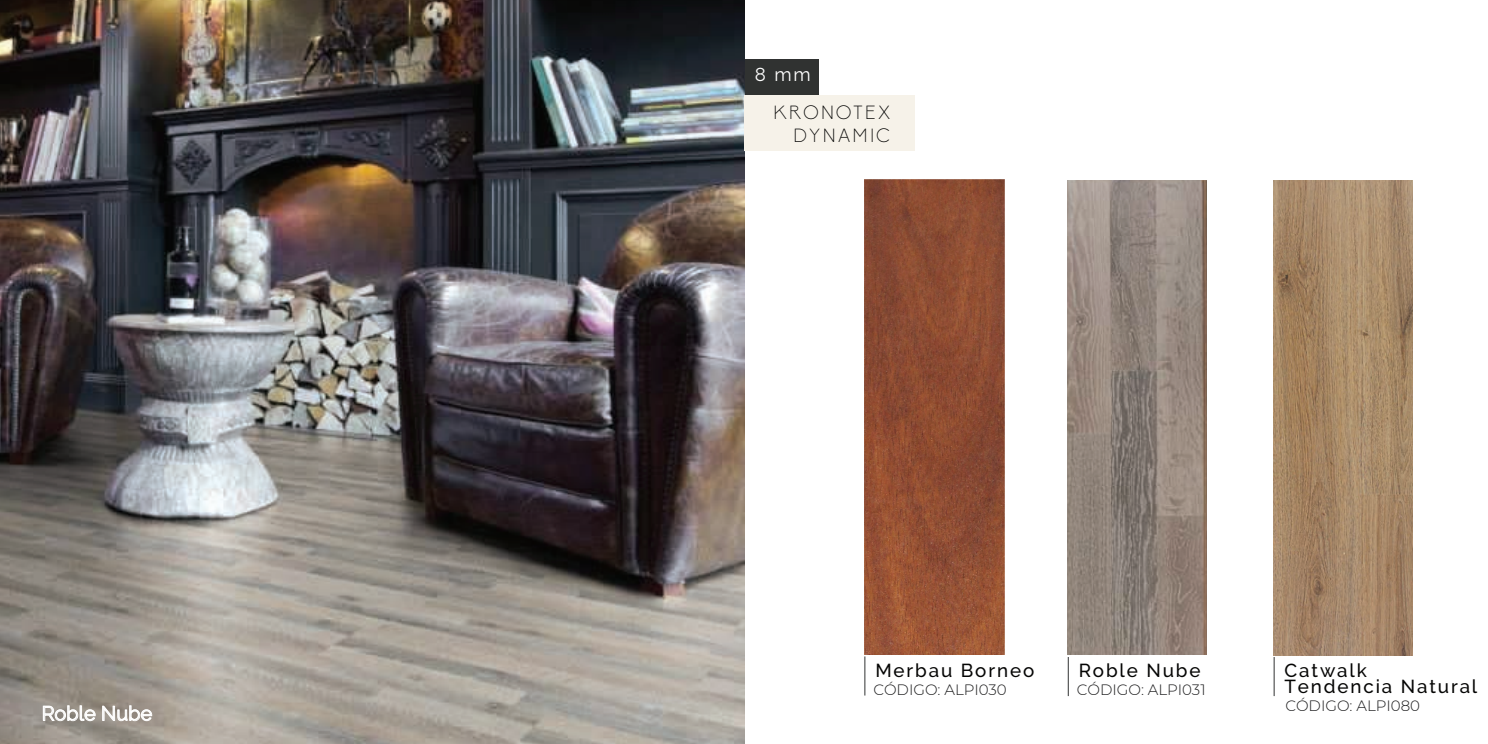
<style>
.page{position:relative;width:1488px;height:744px;background:#fff}
.page>*{position:absolute;margin:0;border:0;box-sizing:border-box;transform-origin:0 0}
.t1{font:20px "Raleway";color:#fdfefe}
.t2{font:500 18.75px/16.2px "Raleway";letter-spacing:.1em;color:#050504}
.t3{font:300 18.75px/22.5px "Biko";letter-spacing:.1em;color:#050504;text-align:right}
.t4{font:18.75px "Raleway";color:#fff}
.t5{font:300 15px "Montserrat";color:#1b1b1c}
</style>
<div class="page">
<div style="left:733px;top:59px;width:85px;height:36px;background:#303231"></div>
<img style="left:0;top:0;width:744px;height:744px">
<div style="left:744px;top:95px;width:171px;height:56px;background:#f6f2e9"></div>
<svg style="left:43px;top:705px;width:53px;height:16px"></svg>
<svg style="left:102px;top:705px;width:50px;height:16px"></svg>
<img style="left:864px;top:180px;width:140px;height:475px">
<img style="left:1067px;top:180px;width:139px;height:475px">
<img style="left:1273px;top:181px;width:139px;height:474px">
<hr style="left:864px;top:656px;width:1px;height:39px;background:#313232">
<hr style="left:1068px;top:657px;width:1px;height:39px;background:#313232">
<hr style="left:1273px;top:657px;width:1px;height:39px;background:#313232">
<p class="t1" style="left:42px;top:702px;width:112px">Roble Nube</p>
<p class="t4" style="left:755px;top:63px;width:57px">8 mm</p>
<p class="t3" style="left:773px;top:102px;width:119px">KRONOTEX<br>DYNAMIC</p>
<p class="t2" style="left:875px;top:662px;width:160px">Merbau Borneo</p>
<p class="t5" style="left:873px;top:679px;width:135px">CÓDIGO: ALPI030</p>
<p class="t2" style="left:1078px;top:662px;width:123px">Roble Nube</p>
<p class="t5" style="left:1077px;top:680px;width:130px">CÓDIGO: ALPI031</p>
<p class="t2" style="left:1284px;top:662px;width:194px">Catwalk<br>Tendencia Natural</p>
<p class="t5" style="left:1285px;top:696px;width:136px">CÓDIGO: ALPI080</p>
</div>
